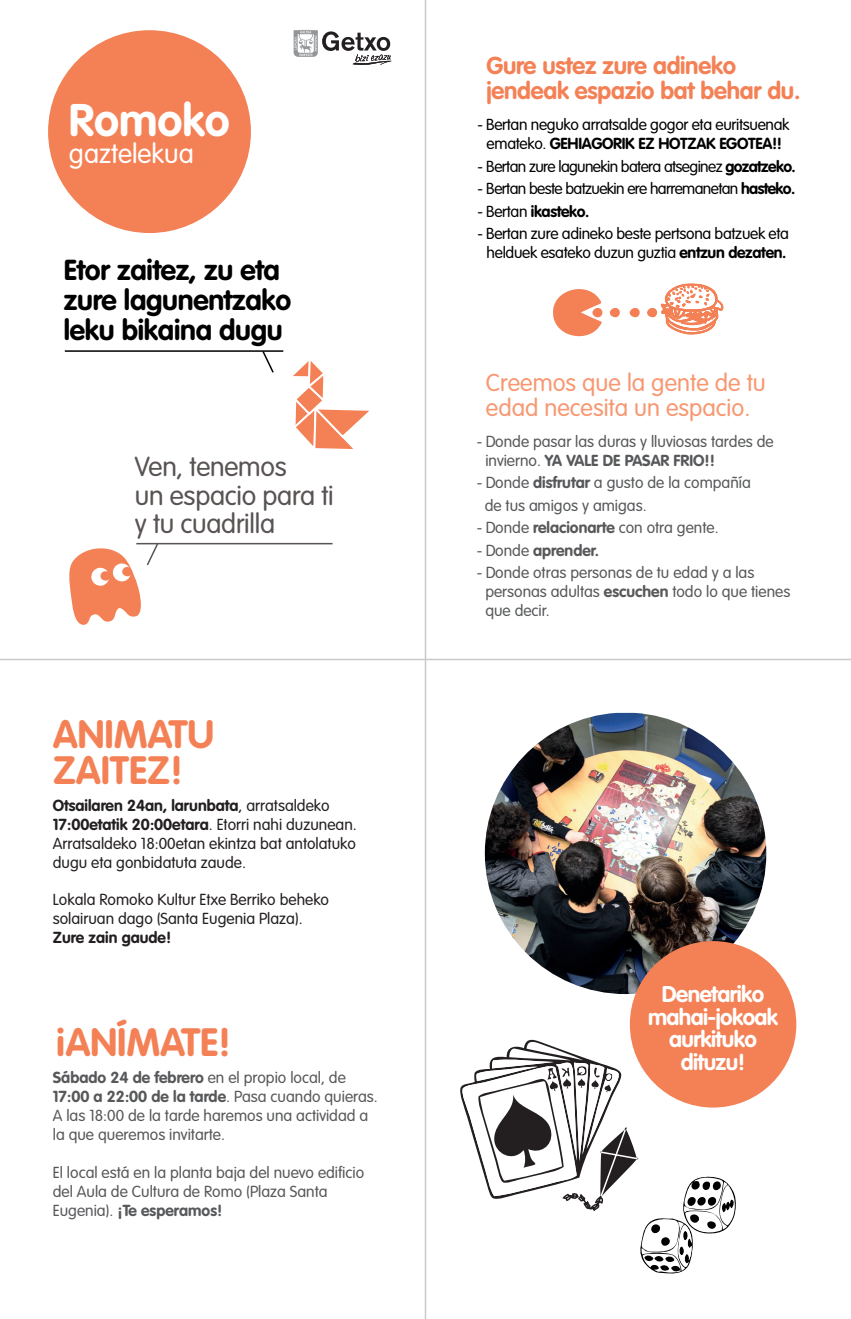
<style>
.page{position:relative;width:851px;height:1319px;background:#fff}
.page>*{position:absolute;margin:0;border:0;box-sizing:border-box;transform-origin:0 0}
.t1{font:700 45px "VAG Rounded Std";color:#fff}
.t2{font:700 39px "VAG Rounded Std";color:#f48156}
.titulos_eusk{font:700 28.5px/30px "VAG Rounded Std";letter-spacing:-.01em;color:#000}
.titulos_eusk-2{font:300 27px "VAG Rounded Std";letter-spacing:-.01em;color:#595353}
.t3{font:300 27px "VAG Rounded Std";color:#fff}
.titulos_eusk-3{font:700 24px "VAG Rounded Std";letter-spacing:-.01em;color:#f48156}
.titulos_caste{font:300 24px "VAG Rounded Std";color:#f79872}
.titulos_eusk-4{font:700 22.5px/22.5px "VAG Rounded Std";letter-spacing:-.025em;color:#fff;text-align:center}
.t4{font:300 15.75px/18.9px "VAG Rounded Std";color:#57585a}
.t5{font:300 15.75px/18.9px "VAG Rounded Std";color:#231f20}
.t6{font:300 15.75px/18.9px "VAG Rounded Std";letter-spacing:-.02em;color:#000001;text-align:center}
.t7{font:300 15.75px "VAG Rounded Std";letter-spacing:-.04em;color:#000001}
.t8{font:700 15.75px "VAG Rounded Std";color:#57585a}
.t9{font:700 15.75px "VAG Rounded Std";letter-spacing:-.02em;color:#000001}
.t10{font:700 15.75px "VAG Rounded Std";color:#231f20}
.s1{font-weight:700}
.s2{font-weight:300}
</style>
<div class="page">
<div style="left:48px;top:30px;width:203px;height:203px;background:#f48156;border-radius:50%"></div>
<svg style="left:553px;top:283px;width:171px;height:54px"></svg>
<svg style="left:293px;top:361px;width:76px;height:88px"></svg>
<img style="left:485px;top:712px;width:281px;height:281px;border-radius:138px">
<svg style="left:460px;top:1039px;width:276px;height:235px"></svg>
<div style="left:629px;top:940px;width:167px;height:167px;background:#f48156;border-radius:50%"></div>
<hr style="left:65px;top:350px;width:218px;height:2px;background:#000">
<hr style="left:136px;top:543px;width:196px;height:1px;background:#595353">
<svg style="left:261px;top:350px;width:14px;height:23px"></svg>
<svg style="left:69px;top:542px;width:90px;height:82px"></svg>
<hr style="left:424px;top:0;width:2px;height:1318px;background:#c9cacc">
<hr style="left:0;top:658px;width:850px;height:2px;background:#c9cacc">
<svg style="left:293px;top:30px;width:98px;height:35px"></svg>
<p class="t1" style="left:69px;top:94px;width:162px">Romoko</p>
<p class="t3" style="left:69px;top:138px;width:126px">gaztelekua</p>
<p class="titulos_eusk" style="left:64px;top:256px;width:229px">Etor zaitez, zu eta zure lagunentzako leku bikaina dugu</p>
<p class="titulos_eusk-2" style="left:135px;top:451px;width:153px">Ven, tenemos</p>
<p class="titulos_eusk-2" style="left:135px;top:480px;width:200px">un espacio para ti</p>
<p class="titulos_eusk-2" style="left:135px;top:508px;width:142px">y tu cuadrilla</p>
<p class="t2" style="left:53px;top:710px;width:162px">ANIMATU</p>
<p class="t2" style="left:53px;top:746px;width:131px">ZAITEZ!</p>
<p class="t5" style="left:53px;top:796px;width:305px"><span class="s1">Otsailaren 24an, larunbata</span>, arratsaldeko <span class="s1">17:00etatik 20:00etara</span>. Etorri nahi duzunean.<br>Arratsaldeko 18:00etan ekintza bat antolatuko dugu eta gonbidatuta zaude.</p>
<p class="t5" style="left:53px;top:890px;width:278px">Lokala Romoko Kultur Etxe Berriko beheko</p>
<p class="t5" style="left:53px;top:909px;width:251px">solairuan dago (Santa Eugenia Plaza).</p>
<p class="t10" style="left:53px;top:928px;width:120px">Zure zain gaude!</p>
<p class="t2" style="left:66px;top:1019px;width:167px">ANÍMATE!</p>
<p class="t2" style="left:67px;top:1064px;width:15px;rotate:-180deg">!</p>
<p class="t4" style="left:53px;top:1068px;width:326px"><span class="s1">Sábado 24 de febrero</span> en el propio local, de <span class="s1">17:00 a 22:00 de la tarde</span>. Pasa cuando quieras.<br>A las 18:00 de la tarde haremos una actividad a la que queremos invitarte.</p>
<p class="t4" style="left:53px;top:1163px;width:313px">El local está en la planta baja del nuevo edificio del Aula de Cultura de Romo (Plaza Santa</p>
<p class="t8" style="left:53px;top:1200px;width:171px"><span class="s2">Eugenia).</span> ¡Te esperamos!</p>
<p class="titulos_eusk-3" style="left:486px;top:51px;width:251px">Gure ustez zure adineko</p>
<p class="titulos_eusk-3" style="left:486px;top:77px;width:315px">jendeak espazio bat behar du.</p>
<p class="t6" style="left:477px;top:116px;width:313px">- Bertan neguko arratsalde gogor eta euritsuenak emateko. <span class="s1">GEHIAGORIK EZ HOTZAK EGOTEA!!</span></p>
<p class="t7" style="left:477px;top:157px;width:320px">- Bertan zure lagunekin batera atseginez <span class="s1">gozatzeko.</span></p>
<p class="t7" style="left:477px;top:180px;width:319px">- Bertan beste batzuekin ere harremanetan <span class="s1">hasteko.</span></p>
<p class="t9" style="left:477px;top:202px;width:114px"><span class="s2">- Bertan</span> ikasteko.</p>
<p class="t6" style="left:477px;top:225px;width:313px">- Bertan zure adineko beste pertsona batzuek eta helduek esateko duzun guztia <span class="s1">entzun dezaten.</span></p>
<p class="titulos_caste" style="left:486px;top:368px;width:281px">Creemos que la gente de tu</p>
<p class="titulos_caste" style="left:486px;top:394px;width:266px">edad necesita un espacio.</p>
<p class="t4" style="left:485px;top:432px;width:289px;text-indent:-9px">- Donde pasar las duras y lluviosas tardes de invierno. <span class="s1">YA VALE DE PASAR FRIO!!</span></p>
<p class="t4" style="left:476px;top:474px;width:275px">- Donde <span class="s1">disfrutar</span> a gusto de la compañía</p>
<p class="t4" style="left:484px;top:496px;width:163px">de tus amigos y amigas.</p>
<p class="t4" style="left:476px;top:519px;width:243px">- Donde <span class="s1">relacionarte</span> con otra gente.</p>
<p class="t8" style="left:476px;top:541px;width:124px"><span class="s2">- Donde</span> aprender.</p>
<p class="t4" style="left:485px;top:564px;width:306px;text-indent:-9px">- Donde otras personas de tu edad y a las personas adultas <span class="s1">escuchen</span> todo lo que tienes que decir.</p>
<p class="titulos_eusk-4" style="left:648px;top:983px;width:132px">Denetariko mahai-jokoak aurkituko</p>
<p class="titulos_eusk-4" style="left:680px;top:1051px;width:66px">dituzu!</p>
</div>
